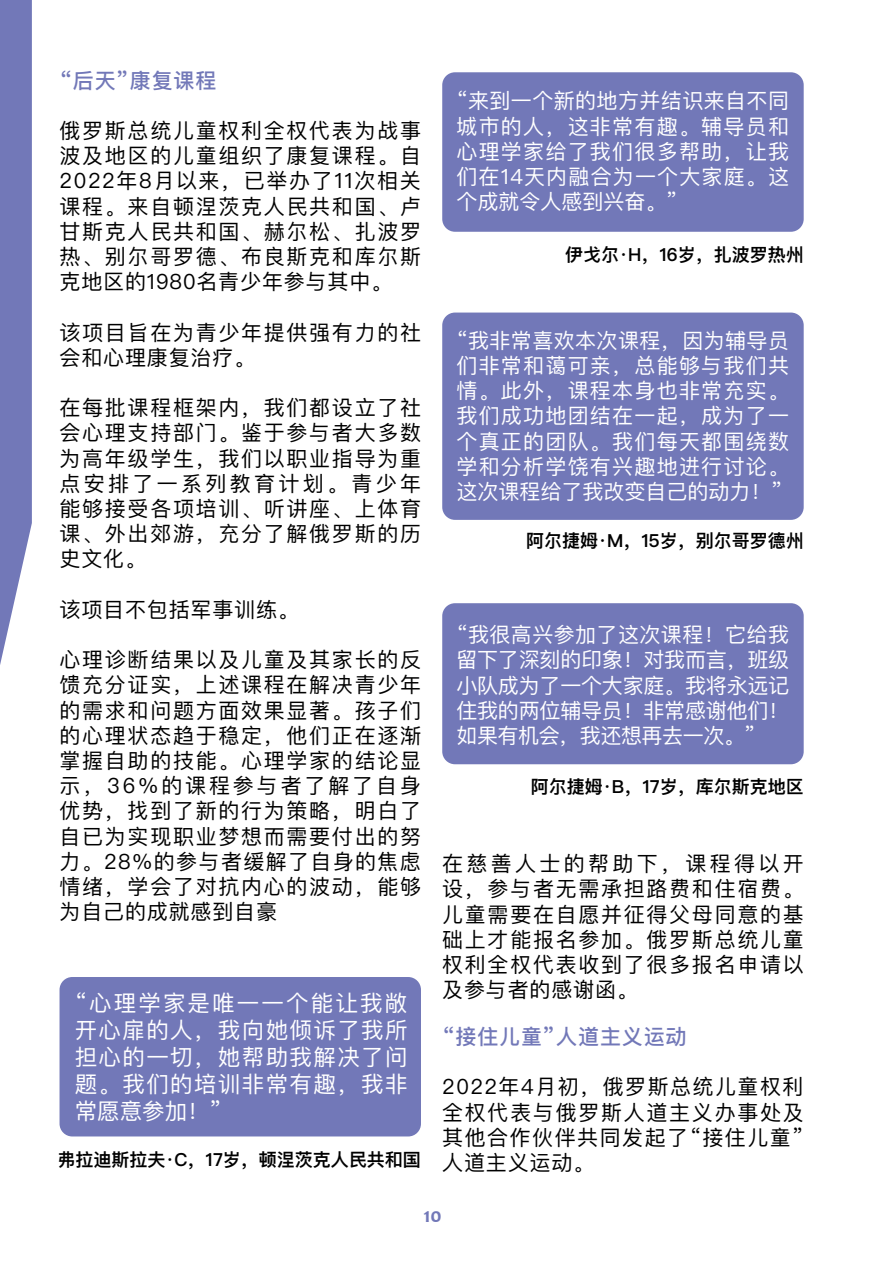
<style>
.page{position:relative;width:893px;height:1263px;background:#fff}
.page>*{position:absolute;margin:0;border:0;box-sizing:border-box;transform-origin:0 0}
.t1{font:22.5px/27px "Ping Fang SC";letter-spacing:.06em;color:#fff;text-align:justify}
.t2{font:21px/25.2px "Ping Fang SC";letter-spacing:.08em;color:#000;text-align:justify}
.t3{font:21px/25.2px "Ping Fang SC";color:#fff;text-align:justify}
.t4{font:500 21px "Ping Fang SC";letter-spacing:.04em;color:#7278b8}
.t5{font:21px "Ping Fang SC";letter-spacing:.04em;color:#000}
.t6{font:700 21px "Candara";color:#7278b8}
.t7{font:600 18px "Ping Fang SC";color:#000}
</style>
<div class="page">
<svg style="left:0;top:0;width:32px;height:665px;background:#8186bf"></svg>
<div style="left:60px;top:977px;width:361px;height:159px;background:#7278b8;border-radius:13px"></div>
<div style="left:442px;top:72px;width:362px;height:160px;background:#7278b8;border-radius:13px"></div>
<div style="left:442px;top:313px;width:362px;height:207px;background:#7278b8;border-radius:13px"></div>
<div style="left:442px;top:603px;width:362px;height:161px;background:#7278b8;border-radius:13px"></div>
<p class="t4" style="left:60px;top:67px;width:158px">“后天”康复课程</p>
<p class="t2" style="left:60px;top:118px;width:363px">俄罗斯总统儿童权利全权代表为战事波及地区的儿童组织了康复课程。自2022年8月以来，已举办了11次相关课程。来自顿涅茨克人民共和国、卢甘斯克人民共和国、赫尔松、扎波罗热、别尔哥罗德、布良斯克和库尔斯克地区的1980名青少年参与其中。</p>
<p class="t2" style="left:60px;top:319px;width:363px">该项目旨在为青少年提供强有力的社会和心理康复治疗。</p>
<p class="t2" style="left:60px;top:395px;width:363px">在每批课程框架内，我们都设立了社会心理支持部门。鉴于参与者大多数为高年级学生，我们以职业指导为重点安排了一系列教育计划。青少年能够接受各项培训、听讲座、上体育课、外出郊游，充分了解俄罗斯的历史文化。</p>
<p class="t5" style="left:60px;top:596px;width:241px">该项目不包括军事训练。</p>
<p class="t2" style="left:60px;top:647px;width:363px">心理诊断结果以及儿童及其家长的反馈充分证实，上述课程在解决青少年的需求和问题方面效果显著。孩子们的心理状态趋于稳定，他们正在逐渐掌握自助的技能。心理学家的结论显示，36%的课程参与者了解了自身优势，找到了新的行为策略，明白了自已为实现职业梦想而需要付出的努力。28%的参与者缓解了自身的焦虑情绪，学会了对抗内心的波动，能够为自己的成就感到自豪</p>
<p class="t1" style="left:75px;top:989px;width:334px">“心理学家是唯一一个能让我敞开心扉的人，我向她倾诉了我所担心的一切，她帮助我解决了问题。我们的培训非常有趣，我非常愿意参加！”</p>
<p class="t7" style="left:57px;top:1148px;width:365px">弗拉迪斯拉夫·C，17岁，顿涅茨克人民共和国</p>
<p class="t3" style="left:456px;top:88px;width:334px">“来到一个新的地方并结识来自不同城市的人，这非常有趣。辅导员和心理学家给了我们很多帮助，让我们在14天内融合为一个大家庭。这个成就令人感到兴奋。”</p>
<p class="t7" style="left:565px;top:244px;width:240px">伊戈尔·H，16岁，扎波罗热州</p>
<p class="t3" style="left:456px;top:327px;width:334px">“我非常喜欢本次课程，因为辅导员们非常和蔼可亲，总能够与我们共情。此外，课程本身也非常充实。我们成功地团结在一起，成为了一个真正的团队。我们每天都围绕数学和分析学饶有兴趣地进行讨论。这次课程给了我改变自己的动力！”</p>
<p class="t7" style="left:526px;top:529px;width:279px">阿尔捷姆·M，15岁，别尔哥罗德州</p>
<p class="t3" style="left:456px;top:622px;width:334px">“我很高兴参加了这次课程！它给我留下了深刻的印象！对我而言，班级小队成为了一个大家庭。我将永远记住我的两位辅导员！非常感谢他们！如果有机会，我还想再去一次。”</p>
<p class="t7" style="left:531px;top:775px;width:274px">阿尔捷姆·B，17岁，库尔斯克地区</p>
<p class="t2" style="left:442px;top:851px;width:363px">在慈善人士的帮助下，课程得以开设，参与者无需承担路费和住宿费。儿童需要在自愿并征得父母同意的基础上才能报名参加。俄罗斯总统儿童权利全权代表收到了很多报名申请以及参与者的感谢函。</p>
<p class="t4" style="left:442px;top:1023px;width:246px">“接住儿童”人道主义运动</p>
<p class="t2" style="left:442px;top:1074px;width:363px">2022年4月初，俄罗斯总统儿童权利全权代表与俄罗斯人道主义办事处及其他合作伙伴共同发起了“接住儿童”人道主义运动。</p>
<p class="t6" style="left:424px;top:1202px;width:20px">10</p>
</div>
